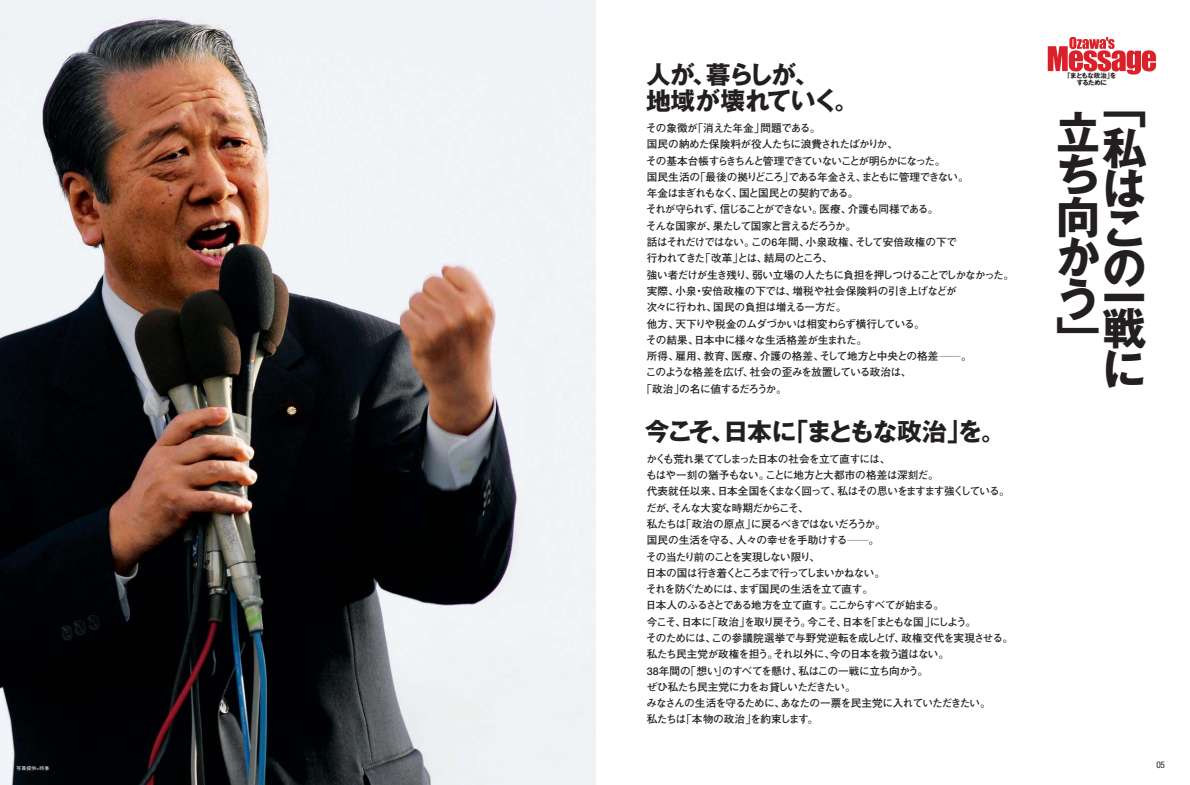
<style>
.page{position:relative;width:1190px;height:785px;background:#fff}
.page>*{position:absolute;margin:0;border:0;box-sizing:border-box;transform-origin:0 0}
.t1{font:700 43.9px/40.1px "Gothic MB101";color:#231f20;text-align:justify}
.t2{font:700 24.8px/26.9px "Gothic MB101";letter-spacing:-.05em;color:#231f20}
.t3{font:700 10.6px/16.3px "Futo Go B101";letter-spacing:-.065em;color:#231f20}
.t4{font:700 10.6px "Futo Go B101";letter-spacing:-.09em;color:#231f20}
.t5{font:700 10.6px "Futo Go B101";letter-spacing:-.1em;color:#231f20}
.t6{font:700 10.6px "Futo Go B101";letter-spacing:.005em;color:#231f20}
.t7{font:700 10.6px "Futo Go B101";letter-spacing:-.03em;color:#231f20}
.t8{font:700 10.6px "Futo Go B101";letter-spacing:-.095em;color:#231f20}
.t9{font:700 10.6px "Futo Go B101";letter-spacing:-.115em;color:#231f20}
.t10{font:700 10.6px "Futo Go B101";letter-spacing:-.005em;color:#231f20}
.t11{font:700 10.6px "Futo Go B101";letter-spacing:-.045em;color:#231f20}
.t12{font:700 10.6px "Futo Go B101";letter-spacing:-.105em;color:#231f20}
.t13{font:700 10.6px "Futo Go B101";letter-spacing:-.035em;color:#231f20}
.t14{font:700 10.6px "Futo Go B101";letter-spacing:-.04em;color:#231f20}
.t15{font:condensed 9.2px "Helvetica Neue";color:#231f20}
.t16{font:700 6.4px/6.4px "Gothic MB101";letter-spacing:-.08em;color:#231f20;text-align:center}
.t17{font:500 5px "Gothic BBB";letter-spacing:.01em;color:#fff}
</style>
<div class="page">
<img style="left:0;top:0;width:595px;height:785px">
<svg style="left:1048px;top:37px;width:108px;height:38px"></svg>
<p class="t17" style="left:16px;top:767px;width:34px">写真提供=時事</p>
<h2 class="t2" style="left:646px;top:64px;width:214px">人が、暮らしが、<br>地域が壊れていく。</h2>
<p class="t14" style="left:646px;top:124px;width:176px">その象徴が「消えた年金」問題である。</p>
<p class="t11" style="left:647px;top:140px;width:252px">国民の納めた保険料が役人たちに浪費されたばかりか、</p>
<p class="t8" style="left:646px;top:157px;width:301px">その基本台帳すらきちんと管理できていないことが明らかになった。</p>
<p class="t4" style="left:647px;top:173px;width:323px">国民生活の「最後の拠りどころ」である年金さえ、まともに管理できない。</p>
<p class="t12" style="left:647px;top:189px;width:213px">年金はまぎれもなく、国と国民との契約である。</p>
<p class="t9" style="left:646px;top:205px;width:294px">それが守られず、信じることができない。医療、介護も同様である。</p>
<p class="t5" style="left:646px;top:222px;width:211px">そんな国家が、果たして国家と言えるだろうか。</p>
<p class="t7" style="left:647px;top:238px;width:312px">話はそれだけではない。この6年間、小泉政権、そして安倍政権の下で</p>
<p class="t5" style="left:647px;top:254px;width:187px">行われてきた「改革」とは、結局のところ、</p>
<p class="t4" style="left:647px;top:271px;width:368px">強い者だけが生き残り、弱い立場の人たちに負担を押しつけることでしかなかった。</p>
<p class="t10" style="left:647px;top:287px;width:312px">実際、小泉・安倍政権の下では、増税や社会保険料の引き上げなどが</p>
<p class="t3" style="left:647px;top:300px;width:201px">次々に行われ、国民の負担は増える一方だ。</p>
<p class="t3" style="left:647px;top:317px;width:279px">他方、天下りや税金のムダづかいは相変わらず横行している。</p>
<p class="t13" style="left:646px;top:336px;width:222px">その結果、日本中に様々な生活格差が生まれた。</p>
<p class="t6" style="left:647px;top:352px;width:326px">所得、雇用、教育、医療、介護の格差、そして地方と中央との格差――。</p>
<p class="t3" style="left:646px;top:365px;width:267px">このような格差を広げ、社会の歪みを放置している政治は、</p>
<p class="t3" style="left:642px;top:382px;width:146px">「政治」の名に値するだろうか。</p>
<h2 class="t2" style="left:645px;top:422px;width:362px">今こそ、日本に「まともな政治」を。</h2>
<p class="t3" style="left:646px;top:452px;width:368px">かくも荒れ果ててしまった日本の社会を立て直すには、<br>もはや一刻の猶予もない。ことに地方と大都市の格差は深刻だ。<br>代表就任以来、日本全国をくまなく回って、私はその思いをますます強くしている。だが、そんな大変な時期だからこそ、<br>私たちは「政治の原点」に戻るべきではないだろうか。<br>国民の生活を守る、人々の幸せを手助けする――。<br>その当たり前のことを実現しない限り、<br>日本の国は行き着くところまで行ってしまいかねない。<br>それを防ぐためには、まず国民の生活を立て直す。<br>日本人のふるさとである地方を立て直す。ここからすべてが始まる。<br>今こそ、日本に「政治」を取り戻そう。今こそ、日本を「まともな国」にしよう。<br>そのためには、この参議院選挙で与野党逆転を成しとげ、政権交代を実現させる。私たち民主党が政権を担う。それ以外に、今の日本を救う道はない。<br>38年間の「想い」のすべてを懸け、私はこの一戦に立ち向かう。<br>ぜひ私たち民主党に力をお貸しいただきたい。<br>みなさんの生活を守るために、あなたの一票を民主党に入れていただきたい。<br>私たちは「本物の政治」を約束します。</p>
<p class="t16" style="left:1064px;top:74px;width:54px">「まともな政治」をするために</p>
<h1 class="t1" style="left:1056px;top:117px;width:45px;line-height:41.9px">立ち向かう</h1>
<h1 class="t1" style="left:1056px;top:324px;width:45px">」</h1>
<h1 class="t1" style="left:1102px;top:94px;width:45px">「私はこの</h1>
<h1 class="t1" style="left:1102px;top:287px;width:45px;line-height:31.8px">一戦</h1>
<h1 class="t1" style="left:1102px;top:356px;width:45px">に</h1>
<p class="t15" style="left:1156px;top:761px;width:10px">05</p>
</div>
